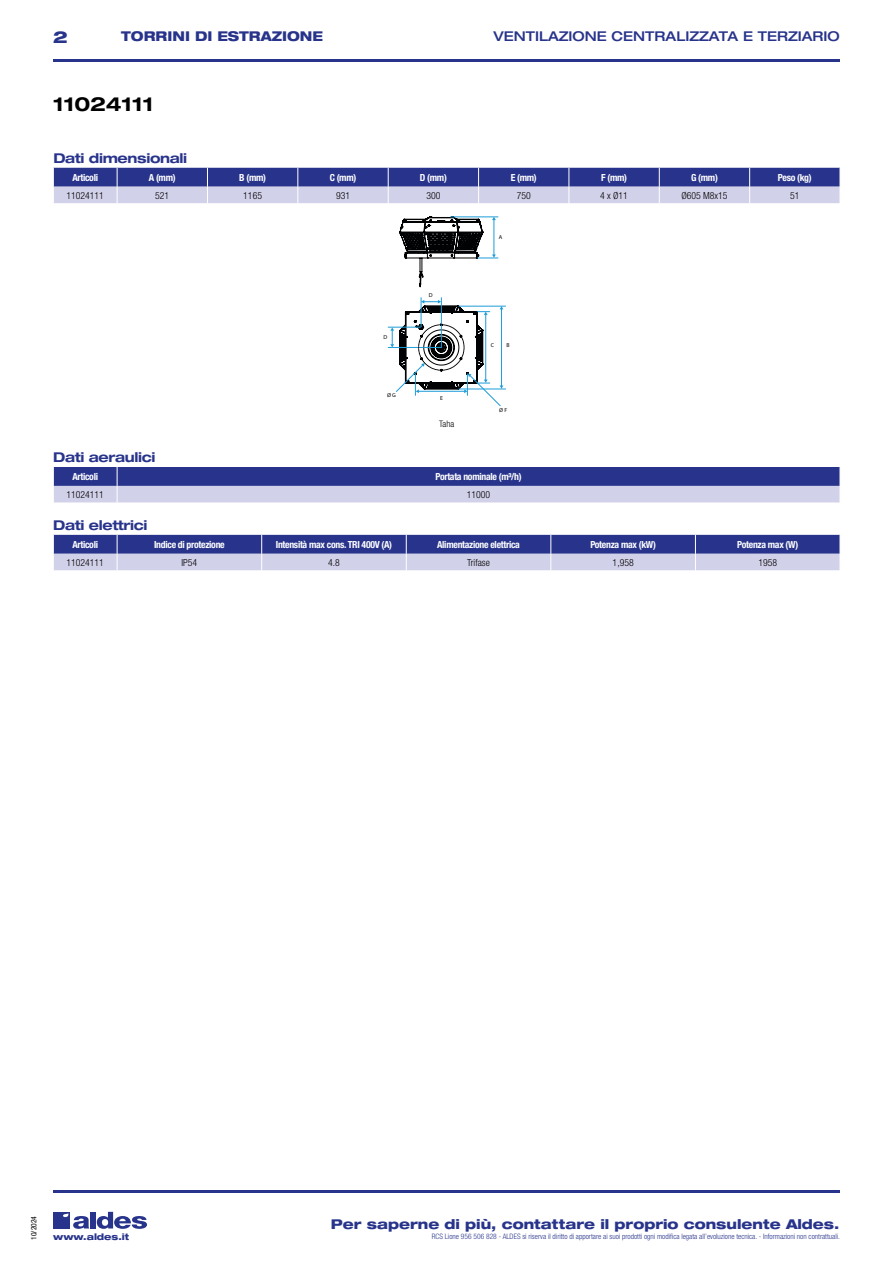
<style>
.page{position:relative;width:893px;height:1263px;background:#fff}
.page>*{position:absolute;margin:0;border:0;box-sizing:border-box;transform-origin:0 0}
.t1{font:700 expanded 19.5px "Helvetica Neue LT Std";letter-spacing:-.01em;color:#000}
.t2{font:800 expanded 16.5px "Helvetica Neue LT Std";color:#28348b}
.t3{font:800 expanded 13.5px "Helvetica Neue LT Std";color:#28348b}
.t4{font:700 expanded 13.5px "Helvetica Neue LT Std";letter-spacing:-.025em;color:#28348b}
.t5{font:500 expanded 13.5px "Helvetica Neue LT Std";color:#28348b}
.t6{font:800 expanded 13.5px "Helvetica Neue LT Std";color:#28348b;scale:.95 1}
.t7{font:700 condensed 9.75px "Helvetica Neue LT Std";letter-spacing:-.03em;color:#fff}
.t8{font:300 condensed 9.75px "Helvetica Neue";color:#000}
.t9{font:800 expanded 9px "Helvetica Neue LT Std";color:#28348b}
.t10{font:300 condensed 9px "Helvetica Neue LT Std";color:#000}
.t11{font:300 condensed 7.5px "Helvetica Neue LT Std";color:#28348b}
.t12{font:condensed 7.5px "Helvetica Neue LT Std";color:#000}
.t13{font:5.7px "Myriad Pro";color:#010203}
</style>
<div class="page">
<div style="left:53px;top:1212px;width:17px;height:16px;background:#28348b"></div>
<div style="left:90px;top:1212px;width:6px;height:16px;background:#28348b"></div>
<svg style="left:97px;top:1212px;width:50px;height:17px"></svg>
<svg style="left:63px;top:1213px;width:26px;height:16px"></svg>
<hr style="left:53px;top:59px;width:787px;height:2px;background:#28348b">
<hr style="left:53px;top:1190px;width:787px;height:2px;background:#28348b">
<svg style="left:53px;top:168px;width:787px;height:35px;background:#7a7fb8"></svg>
<hr style="left:459px;top:306px;width:47px;height:1px;background:#1e9cd8">
<hr style="left:459px;top:389px;width:47px;height:1px;background:#1e9cd8">
<hr style="left:388px;top:347px;width:53px;height:1px;background:#1e9cd8">
<hr style="left:388px;top:327px;width:33px;height:1px;background:#1e9cd8">
<svg style="left:390px;top:216px;width:113px;height:190px"></svg>
<svg style="left:53px;top:467px;width:787px;height:36px;background:#7a7fb8"></svg>
<svg style="left:53px;top:535px;width:787px;height:36px;background:#7c82b9"></svg>
<h2 class="t2" style="left:53px;top:26px;width:16px">2</h2>
<h3 class="t6" style="left:121px;top:28px;width:214px">TORRINI DI ESTRAZIONE</h3>
<h3 class="t5" style="left:494px;top:28px;width:348px">VENTILAZIONE CENTRALIZZATA E TERZIARIO</h3>
<h1 class="t1" style="left:53px;top:92px;width:102px">11024111</h1>
<h3 class="t4" style="left:53px;top:150px;width:135px">Dati dimensionali</h3>
<p class="t7" style="left:72px;top:171px;width:27px">Articoli</p>
<p class="t7" style="left:149px;top:171px;width:28px">A (mm)</p>
<p class="t7" style="left:239px;top:171px;width:28px">B (mm)</p>
<p class="t7" style="left:330px;top:171px;width:28px">C (mm)</p>
<p class="t7" style="left:420px;top:171px;width:29px">D (mm)</p>
<p class="t7" style="left:511px;top:171px;width:28px">E (mm)</p>
<p class="t7" style="left:601px;top:171px;width:27px">F (mm)</p>
<p class="t7" style="left:691px;top:171px;width:28px">G (mm)</p>
<p class="t7" style="left:778px;top:171px;width:35px">Peso (kg)</p>
<p class="t8" style="left:67px;top:190px;width:39px">11024111</p>
<p class="t8" style="left:155px;top:190px;width:16px">521</p>
<p class="t8" style="left:243px;top:190px;width:20px">1165</p>
<p class="t8" style="left:336px;top:190px;width:16px">931</p>
<p class="t8" style="left:426px;top:190px;width:16px">300</p>
<p class="t8" style="left:517px;top:190px;width:16px">750</p>
<p class="t8" style="left:600px;top:190px;width:29px">4 x Ø11</p>
<p class="t8" style="left:681px;top:190px;width:48px">Ø605 M8x15</p>
<p class="t8" style="left:790px;top:190px;width:11px">51</p>
<p class="t13" style="left:499px;top:234px;width:5px">A</p>
<p class="t13" style="left:384px;top:334px;width:5px">D</p>
<p class="t13" style="left:387px;top:391px;width:10px">Ø G</p>
<p class="t13" style="left:429px;top:291px;width:5px">D</p>
<p class="t13" style="left:440px;top:394px;width:4px">E</p>
<p class="t10" style="left:439px;top:418px;width:16px">Taha</p>
<p class="t13" style="left:491px;top:342px;width:5px">C</p>
<p class="t13" style="left:507px;top:342px;width:5px">B</p>
<p class="t13" style="left:499px;top:406px;width:10px">Ø F</p>
<h3 class="t4" style="left:53px;top:448px;width:104px">Dati aeraulici</h3>
<p class="t7" style="left:72px;top:471px;width:27px">Articoli</p>
<p class="t7" style="left:435px;top:471px;width:88px">Portata nominale (m³/h)</p>
<p class="t8" style="left:66px;top:489px;width:39px">11024111</p>
<p class="t8" style="left:467px;top:489px;width:25px">11000</p>
<h3 class="t4" style="left:53px;top:517px;width:96px">Dati elettrici</h3>
<p class="t7" style="left:72px;top:538px;width:27px">Articoli</p>
<p class="t7" style="left:154px;top:538px;width:72px">Indice di protezione</p>
<p class="t7" style="left:276px;top:538px;width:118px">Intensità max cons. TRI 400V (A)</p>
<p class="t7" style="left:437px;top:538px;width:84px">Alimentazione elettrica</p>
<p class="t7" style="left:590px;top:538px;width:67px">Potenza max (kW)</p>
<p class="t7" style="left:737px;top:538px;width:62px">Potenza max (W)</p>
<p class="t8" style="left:67px;top:557px;width:39px">11024111</p>
<p class="t8" style="left:181px;top:557px;width:17px">IP54</p>
<p class="t8" style="left:328px;top:557px;width:13px">4.8</p>
<p class="t8" style="left:467px;top:557px;width:24px">Trifase</p>
<p class="t8" style="left:613px;top:557px;width:23px">1,958</p>
<p class="t8" style="left:758px;top:557px;width:20px">1958</p>
<p class="t12" style="left:29px;top:1240px;width:25px;rotate:-90deg">10/2024</p>
<h3 class="t3" style="left:331px;top:1215px;width:510px">Per saperne di più, contattare il proprio consulente Aldes.</h3>
<p class="t9" style="left:53px;top:1231px;width:78px">www.aldes.it</p>
<p class="t11" style="left:432px;top:1232px;width:410px">RCS Lione 956 506 828 - ALDES si riserva il diritto di apportare ai suoi prodotti ogni modifica legata all’evoluzione tecnica. - Informazioni non contrattuali.</p>
</div>
